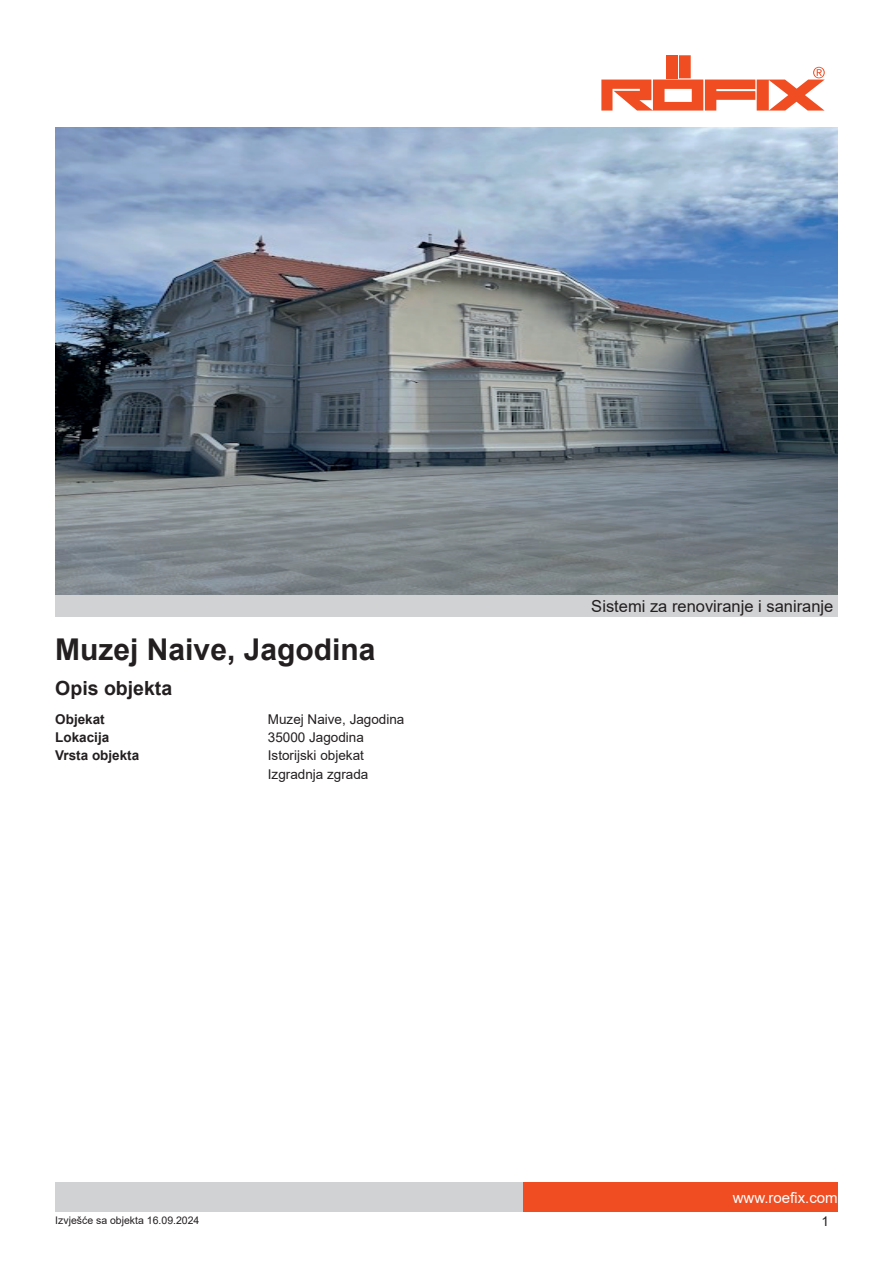
<style>
.page{position:relative;width:893px;height:1263px;background:#fff}
.page>*{position:absolute;margin:0;border:0;box-sizing:border-box;transform-origin:0 0}
.t1{font:700 30px "Arial";color:#231f20}
.t2{font:700 19.5px "Arial";color:#231f20}
.t3{font:16.5px "Arial";color:#231f20}
.t4{font:15px "Arial";color:#fff}
.t5{font:13.5px/18.3px "Arial";color:#231f20}
.t6{font:700 13.5px "Arial";color:#231f20}
.t7{font:10.5px "Arial";color:#231f20}
</style>
<div class="page">
<div style="left:523px;top:1182px;width:315px;height:30px;background:#f04d22"></div>
<div style="left:55px;top:1182px;width:468px;height:30px;background:#d1d2d4"></div>
<div style="left:679px;top:55px;width:12px;height:23px;background:#f04d22"></div>
<div style="left:666px;top:55px;width:11px;height:23px;background:#f04d22"></div>
<svg style="left:601px;top:67px;width:224px;height:44px"></svg>
<img style="left:55px;top:128px;width:783px;height:467px">
<div style="left:55px;top:595px;width:783px;height:22px;background:#d1d2d4"></div>
<h1 class="t1" style="left:55px;top:628px;width:322px">Muzej Naive, Jagodina</h1>
<h2 class="t2" style="left:55px;top:675px;width:119px">Opis objekta</h2>
<p class="t6" style="left:55px;top:709px;width:51px">Objekat</p>
<p class="t5" style="left:268px;top:710px;width:138px">Muzej Naive, Jagodina</p>
<p class="t6" style="left:55px;top:728px;width:56px">Lokacija</p>
<p class="t5" style="left:268px;top:728px;width:98px">35000 Jagodina</p>
<p class="t6" style="left:55px;top:746px;width:86px">Vrsta objekta</p>
<p class="t5" style="left:268px;top:746px;width:102px">Istorijski objekat<br>Izgradnja zgrada</p>
<p class="t7" style="left:55px;top:1213px;width:146px">Izvješće sa objekta 16.09.2024</p>
<p class="t3" style="left:591px;top:595px;width:244px">Sistemi za renoviranje i saniranje</p>
<p class="t4" style="left:733px;top:1187px;width:107px">www.roefix.com</p>
<p class="t5" style="left:821px;top:1212px;width:9px">1</p>
</div>
